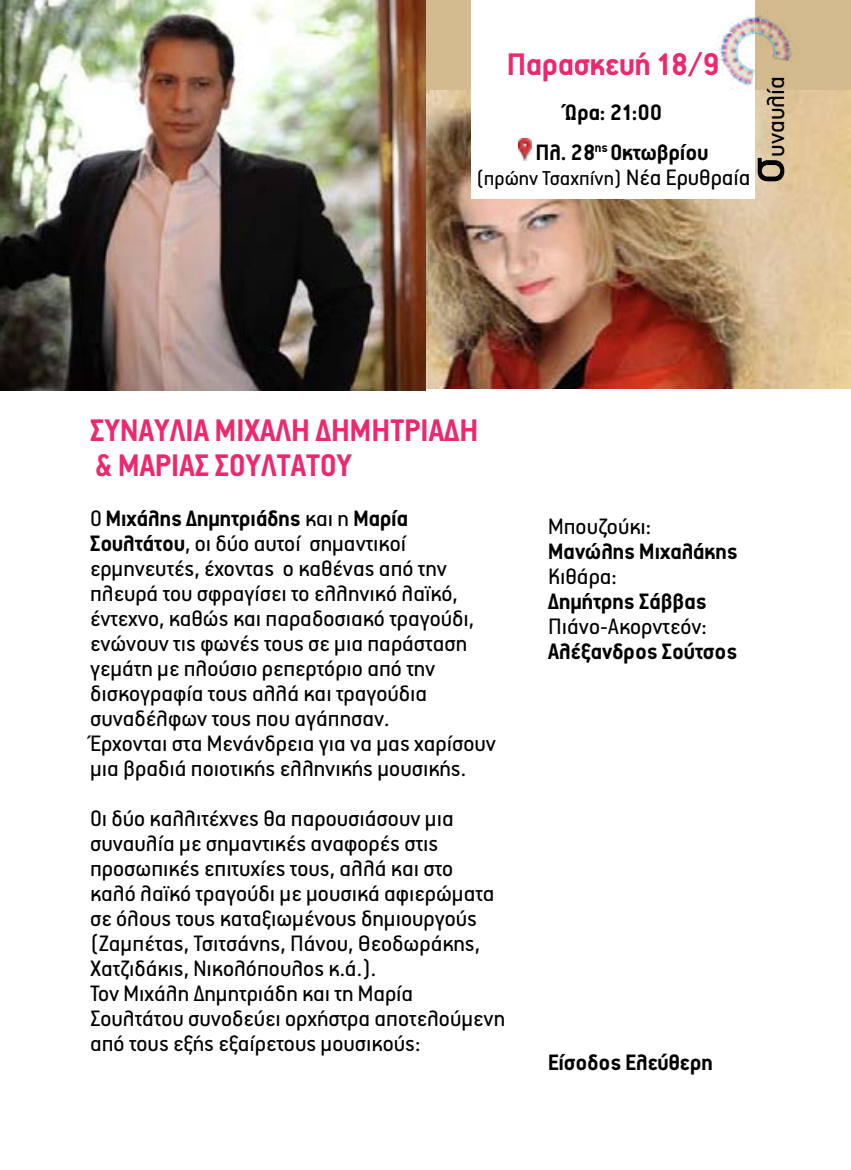
<style>
.page{position:relative;width:851px;height:1170px;background:#fff}
.page>*{position:absolute;margin:0;border:0;box-sizing:border-box;transform-origin:0 0}
.t1{font:700 35px "PF Premier Text";color:#ee276f}
.t2{font:27.5px "PF Premier Text";color:#000}
.t3{font:25px/25px "PF Premier Text";color:#000}
.t4{font:700 25px/40px "PF Premier Text";color:#000}
.t5{font:22.5px "PF Premier Text";color:#000}
.s1{font-size:25px}
.s2{font-size:60px}
.s3{font-weight:700}
</style>
<div class="page">
<div style="left:395px;top:0;width:455px;height:389px;background:#d3bb8f"></div>
<img style="left:425px;top:90px;width:425px;height:299px">
<img style="left:0;top:0;width:425px;height:390px">
<div style="left:471px;top:0;width:284px;height:198px;background:#fff"></div>
<img style="left:518px;top:139px;width:13px;height:21px">
<img style="left:718px;top:15px;width:97px;height:85px">
<h1 class="t1" style="left:507px;top:47px;width:214px">Παρασκευή 18/9</h1>
<p class="t4" style="left:535px;top:92px;width:174px;text-indent:29px">Ώρα: 21:00<br>Πλ. 28<sup>ης</sup> Οκτωβρίου</p>
<p class="t5" style="left:476px;top:167px;width:276px">(πρώην Τσαχπίνη) <span class="s1">Νέα Ερυθραία</span></p>
<p class="t2" style="left:762px;top:184px;width:109px;rotate:-90deg"><span class="s2">σ</span>υναυλία</p>
<h1 class="t1" style="left:90px;top:413px;width:31px">Συναυλία</h1>
<h1 class="t1" style="left:215px;top:413px;width:37px">Μιχάλη</h1>
<h1 class="t1" style="left:316px;top:413px;width:33px">Δημητριάδη</h1>
<h1 class="t1" style="left:96px;top:448px;width:59px">&amp; Μαρίας</h1>
<h1 class="t1" style="left:215px;top:448px;width:31px">Σουλτάτου</h1>
<p class="t3" style="left:90px;top:506px;width:407px">Ο <span class="s3">Μιχάλης Δημητριάδης</span> και η <span class="s3">Μαρία Σουλτάτου</span>, οι δύο αυτοί σημαντικοί ερμηνευτές, έχοντας ο καθένας από την πλευρά του σφραγίσει το ελληνικό λαϊκό, έντεχνο, καθώς και παραδοσιακό τραγούδι, ενώνουν τις φωνές τους σε μια παράσταση γεμάτη με πλούσιο ρεπερτόριο από την δισκογραφία τους αλλά και τραγούδια συναδέλφων τους που αγάπησαν.<br>Έρχονται στα Μενάνδρεια για να μας χαρίσουν μια βραδιά ποιοτικής ελληνικής μουσικής.</p>
<p class="t3" style="left:90px;top:806px;width:416px">Οι δύο καλλιτέχνες θα παρουσιάσουν μια συναυλία με σημαντικές αναφορές στις προσωπικές επιτυχίες τους, αλλά και στο καλό λαϊκό τραγούδι με μουσικά αφιερώματα σε όλους τους καταξιωμένους δημιουργούς (Ζαμπέτας, Τσιτσάνης, Πάνου, Θεοδωράκης, Χατζιδάκις, Νικολόπουλος κ.ά.).<br>Τον Μιχάλη Δημητριάδη και τη Μαρία Σουλτάτου συνοδεύει ορχήστρα αποτελούμενη από τους εξής εξαίρετους μουσικούς:</p>
<p class="t3" style="left:548px;top:513px;width:104px">Μπουζούκι:</p>
<p class="t4" style="left:548px;top:531px;width:191px">Μανώλης Μιχαλάκης</p>
<p class="t3" style="left:548px;top:563px;width:70px">Κιθάρα:</p>
<p class="t4" style="left:548px;top:581px;width:160px">Δημήτρης Σάββας</p>
<p class="t3" style="left:548px;top:613px;width:160px">Πιάνο-Ακορντεόν:</p>
<p class="t4" style="left:548px;top:631px;width:191px">Αλέξανδρος Σούτσος</p>
<p class="t4" style="left:548px;top:1042px;width:166px">Είσοδος Ελεύθερη</p>
</div>
